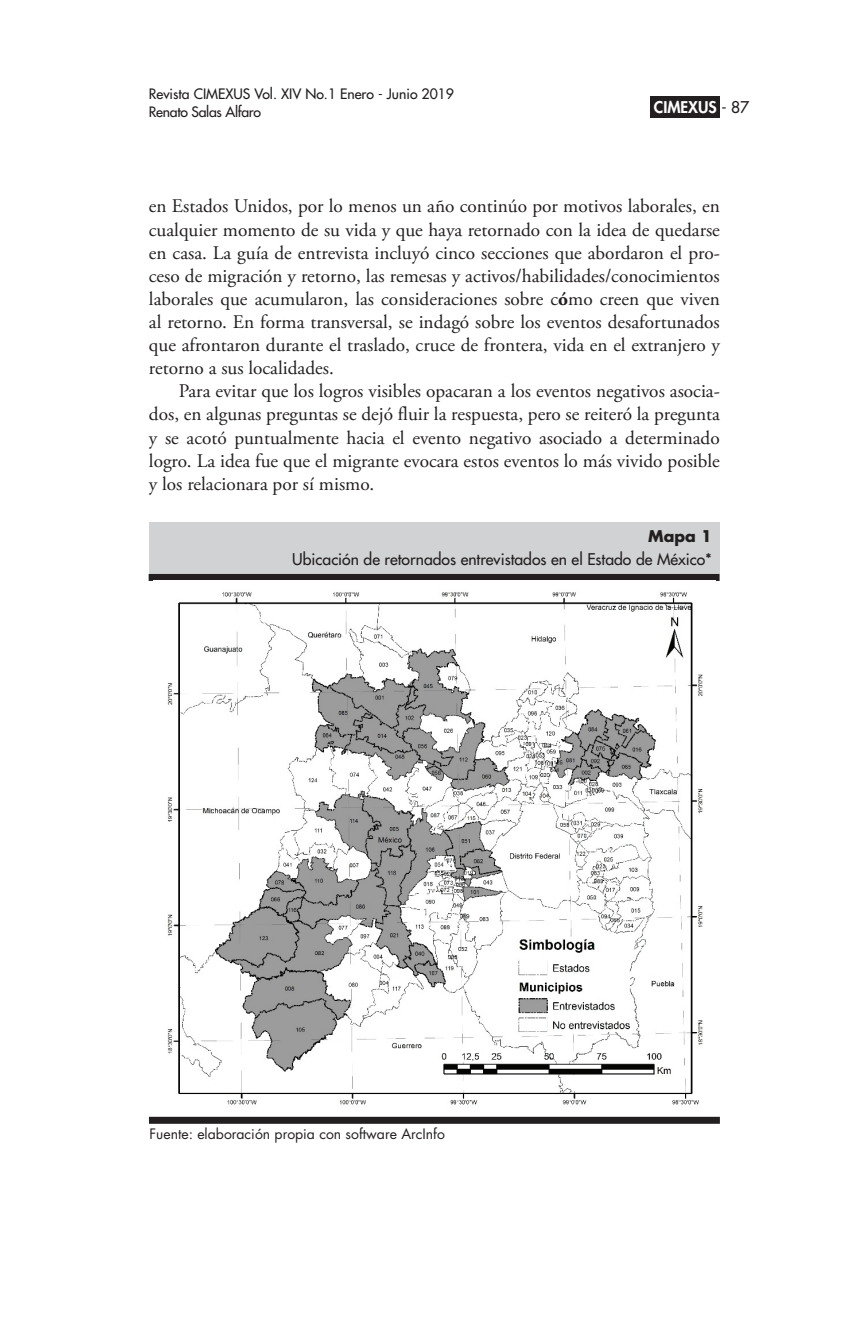
<style>
.page{position:relative;width:844px;height:1340px;background:#fff}
.page>*{position:absolute;margin:0;border:0;box-sizing:border-box;transform-origin:0 0}
.t1{font:19.25px/23.1px "Adobe Garamond Pro";color:#231f20;text-align:justify}
.t2{font:500 15.75px "Futura Std";color:#231f20}
.t3{font:800 15.75px "Futura Std";color:#fff}
.t4{font:700 15.75px "Futura Std";color:#231f20}
.t5{font:14px "Futura Std";color:#231f20}
.t6{font:500 14px "Futura Std";color:#201d1e}
.t7{font:500 14px "Futura Std";letter-spacing:-.02em;color:#211d1e}
.s1{font-weight:500;color:#231f20}
.s2{font-weight:700}
</style>
<div class="page">
<div style="left:650px;top:96px;width:69px;height:21px;background:#231f20"></div>
<div style="left:149px;top:522px;width:570px;height:52px;background:#d1d2d4"></div>
<div style="left:149px;top:574px;width:570px;height:7px;background:#231f20"></div>
<div style="left:149px;top:1116px;width:570px;height:7px;background:#231f20"></div>
<img style="left:167px;top:592px;width:536px;height:513px">
<p class="t6" style="left:149px;top:85px;width:306px">Revista CIMEXUS Vol. XIV No.1 Enero - Junio 2019</p>
<p class="t7" style="left:149px;top:103px;width:114px">Renato Salas Alfaro</p>
<p class="t3" style="left:653px;top:97px;width:97px">CIMEXUS <span class="s1">- 87</span></p>
<p class="t1" style="left:149px;top:195px;width:572px">en Estados Unidos, por lo menos un año continúo por motivos laborales, en cualquier momento de su vida y que haya retornado con la idea de quedarse en casa. La guía de entrevista incluyó cinco secciones que abordaron el pro&shy;ceso de migración y retorno, las remesas y activos/habilidades/conocimientos laborales que acumularon, las consideraciones sobre c<span class="s2">ó</span>mo creen que viven al retorno. En forma transversal, se indagó sobre los eventos desafortunados que afrontaron durante el traslado, cruce de frontera, vida en el extranjero y retorno a sus localidades.</p>
<p class="t1" style="left:149px;top:380px;width:572px;text-indent:30px">Para evitar que los logros visibles opacaran a los eventos negativos asocia&shy;dos, en algunas preguntas se dejó fluir la respuesta, pero se reiteró la pregunta y se acotó puntualmente hacia el evento negativo asociado a determinado logro. La idea fue que el migrante evocara estos eventos lo más vivido posible y los relacionara por sí mismo.</p>
<p class="t4" style="left:648px;top:525px;width:65px">Mapa 1</p>
<p class="t2" style="left:292px;top:549px;width:421px">Ubicación de retornados entrevistados en el Estado de México*</p>
<p class="t5" style="left:149px;top:1124px;width:297px">Fuente: elaboración propia con software ArcInfo</p>
</div>
